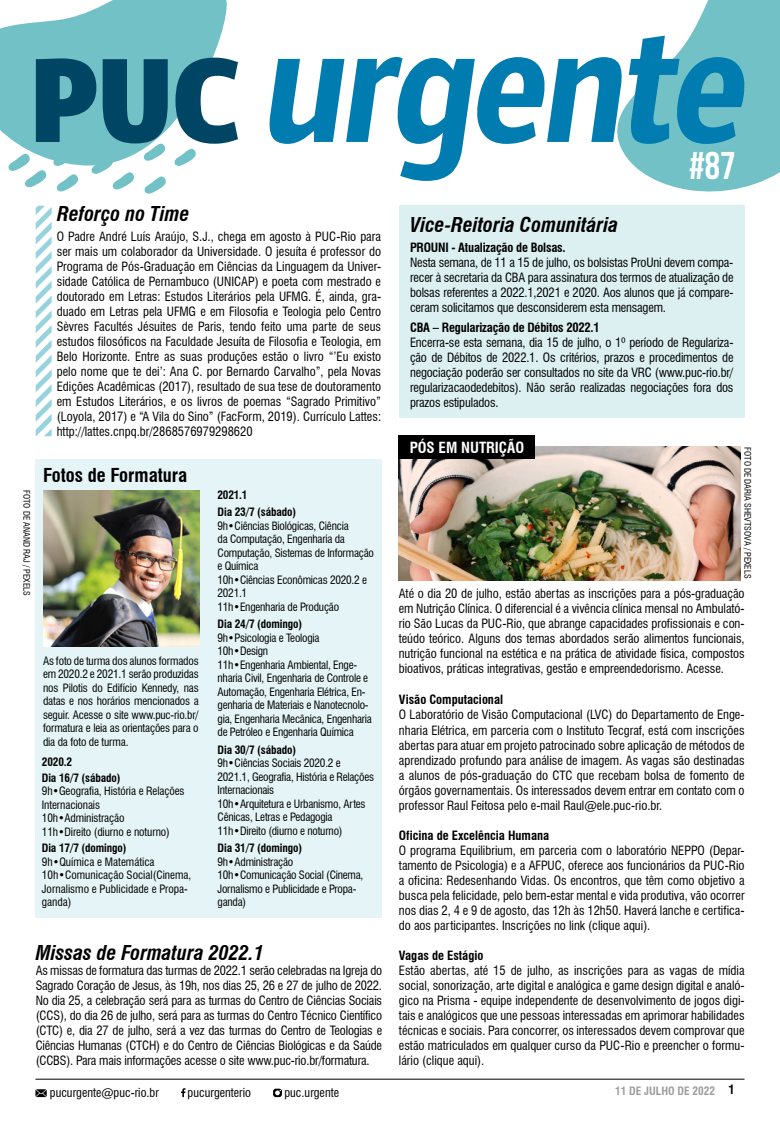
<style>
.page{position:relative;width:780px;height:1134px;background:#fff}
.page>*{position:absolute;margin:0;border:0;box-sizing:border-box;transform-origin:0 0}
.t1{font:38.62px "Bebas Neue";color:#fff}
.t2{font:italic 700 condensed 20px "Swiss 721 BT";color:#000}
.t3{font:700 condensed 18.75px "Swiss 721 BT";color:#000}
.t4{font:700 condensed 15px "Swiss 721 BT";color:#fff}
.t5{font:condensed 12.5px/15px "Swiss 721 BT";letter-spacing:-.005em;color:#000;text-align:justify}
.t6{font:700 condensed 12.5px "Swiss 721 BT";color:#000}
.t7{font:condensed 12.12px "Swiss 721 BT";color:#000}
.t8{font:condensed 11.25px/13.5px "Swiss 721 BT";letter-spacing:-.02em;color:#000}
.t9{font:700 condensed 11.25px/16.2px "Swiss 721 BT";letter-spacing:-.01em;color:#000}
.t10{font:condensed 11.25px/13.5px "Swiss 721 BT";color:#000}
.t11{font:700 condensed 11.25px "Swiss 721 BT";color:#9d9d9c}
.t12{font:condensed 8.75px "Swiss 721 BT";color:#000}
</style>
<div class="page">
<hr style="left:35px;top:1079px;width:709px;height:1px;background:#000">
<svg style="left:181px;top:1088px;width:4px;height:9px"></svg>
<svg style="left:273px;top:1089px;width:9px;height:8px"></svg>
<svg style="left:35px;top:1089px;width:12px;height:8px"></svg>
<img style="left:399px;top:447px;width:341px;height:133px">
<svg style="left:0;top:0;width:227px;height:137px;fill:#72c1c7"></svg>
<svg style="left:8px;top:58px;width:160px;height:136px"></svg>
<svg style="left:174px;top:58px;width:64px;height:108px"></svg>
<svg style="left:269px;top:0;width:511px;height:192px"></svg>
<div style="left:399px;top:436px;width:136px;height:23px;background:#000"></div>
<div style="left:399px;top:206px;width:345px;height:212px;background:#dceff1"></div>
<svg style="left:36px;top:206px;width:16px;height:230px"></svg>
<div style="left:36px;top:459px;width:346px;height:459px;background:#e5f4f6"></div>
<img style="left:44px;top:490px;width:155px;height:156px">
<h2 class="t2" style="left:57px;top:202px;width:134px">Reforço no Time</h2>
<p class="t5" style="left:57px;top:229px;width:326px">O Padre André Luís Araújo, S.J., chega em agosto à PUC-Rio para ser mais um colaborador da Universidade. O jesuíta é professor do Programa de Pós-Graduação em Ciências da Linguagem da Univer&shy;sidade Católica de Pernambuco (UNICAP) e poeta com mestrado e doutorado em Letras: Estudos Literários pela UFMG. É, ainda, gra&shy;duado em Letras pela UFMG e em Filosofia e Teologia pelo Centro Sèvres Facultés Jésuites de Paris, tendo feito uma parte de seus estudos filosóficos na Faculdade Jesuíta de Filosofia e Teologia, em Belo Horizonte. Entre as suas produções estão o livro “’Eu existo pelo nome que te dei’: Ana C. por Bernardo Carvalho”, pela Novas Edições Acadêmicas (2017), resultado de sua tese de doutoramento em Estudos Literários, e os livros de poemas “Sagrado Primitivo” (Loyola, 2017) e “A Vila do Sino” (FacForm, 2019). Currículo Lattes: http://lattes.cnpq.br/2868576979298620</p>
<p class="t12" style="left:32px;top:490px;width:107px;rotate:90deg">FOTO DE ANAND RAJ / PEXELS</p>
<h3 class="t3" style="left:43px;top:464px;width:146px">Fotos de Formatura</h3>
<p class="t8" style="left:43px;top:654px;width:157px;text-align:justify">As foto de turma dos alunos formados em 2020.2 e 2021.1 serão produzidas nos Pilotis do Edifício Kennedy, nas datas e nos horários mencionados a seguir. Acesse o site www.puc-rio.br/ formatura e leia as orientações para o dia da foto de turma.</p>
<p class="t9" style="left:42px;top:753px;width:80px">2020.2<br>Dia 16/7 (sábado)</p>
<p class="t8" style="left:42px;top:784px;width:144px">9h•Geografia, História e Relações<br>Internacionais<br>10h•Administração<br>11h•Direito (diurno e noturno)</p>
<p class="t9" style="left:42px;top:840px;width:86px">Dia 17/7 (domingo)</p>
<p class="t10" style="left:42px;top:855px;width:151px">9h•Química e Matemática<br>10h•Comunicação Social(Cinema,<br>Jornalismo e Publicidade e Propa&shy;ganda)</p>
<p class="t9" style="left:217px;top:486px;width:80px;line-height:17.5px">2021.1<br>Dia 23/7 (sábado)</p>
<p class="t8" style="left:217px;top:519px;width:158px">9h•Ciências Biológicas, Ciência<br>da Computação, Engenharia da<br>Computação, Sistemas de Informação e Química<br>10h•Ciências Econômicas 2020.2 e<br>2021.1<br>11h•Engenharia de Produção</p>
<p class="t9" style="left:217px;top:616px;width:86px">Dia 24/7 (domingo)</p>
<p class="t8" style="left:217px;top:631px;width:156px">9h•Psicologia e Teologia<br>10h•Design<br>11h•Engenharia Ambiental, Enge&shy;nharia Civil, Engenharia de Controle e<br>Automação, Engenharia Elétrica, En&shy;genharia de Materiais e Nanotecnolo&shy;gia, Engenharia Mecânica, Engenharia de Petróleo e Engenharia Química</p>
<p class="t9" style="left:217px;top:741px;width:80px">Dia 30/7 (sábado)</p>
<p class="t8" style="left:217px;top:756px;width:158px">9h•Ciências Sociais 2020.2 e<br>2021.1, Geografia, História e Relações<br>Internacionais<br>10h•Arquitetura e Urbanismo, Artes<br>Cênicas, Letras e Pedagogia<br>11h•Direito (diurno e noturno)</p>
<p class="t9" style="left:217px;top:840px;width:86px">Dia 31/7 (domingo)</p>
<p class="t8" style="left:217px;top:855px;width:147px">9h•Administração<br>10h•Comunicação Social (Cinema,<br>Jornalismo e Publicidade e Propa&shy;ganda)</p>
<h2 class="t2" style="left:36px;top:940px;width:230px">Missas de Formatura 2022.1</h2>
<p class="t5" style="left:36px;top:962px;width:348px">As missas de formatura das turmas de 2022.1 serão celebradas na Igreja do Sagrado Coração de Jesus, às 19h, nos dias 25, 26 e 27 de julho de 2022.<br>No dia 25, a celebração será para as turmas do Centro de Ciências Sociais (CCS), do dia 26 de julho, será para as turmas do Centro Técnico Científico (CTC) e, dia 27 de julho, será a vez das turmas do Centro de Teologias e Ciências Humanas (CTCH) e do Centro de Ciências Biológicas e da Saúde (CCBS). Para mais informações acesse o site www.puc-rio.br/formatura.</p>
<h1 class="t1" style="left:689px;top:144px;width:48px">#87</h1>
<h2 class="t2" style="left:410px;top:213px;width:210px">Vice-Reitoria Comunitária</h2>
<p class="t6" style="left:410px;top:240px;width:157px">PROUNI - Atualização de Bolsas.</p>
<p class="t5" style="left:410px;top:255px;width:325px">Nesta semana, de 11 a 15 de julho, os bolsistas ProUni devem compa&shy;recer à secretaria da CBA para assinatura dos termos de atualização de bolsas referentes a 2022.1,2021 e 2020. Aos alunos que já compare&shy;ceram solicitamos que desconsiderem esta mensagem.</p>
<p class="t6" style="left:410px;top:320px;width:191px">CBA – Regularização de Débitos 2022.1</p>
<p class="t5" style="left:410px;top:335px;width:325px">Encerra-se esta semana, dia 15 de julho, o 1º período de Regulariza&shy;ção de Débitos de 2022.1. Os critérios, prazos e procedimentos de negociação poderão ser consultados no site da VRC (www.puc-rio.br/ regularizacaodedebitos). Não serão realizadas negociações fora dos prazos estipulados.</p>
<p class="t4" style="left:409px;top:439px;width:116px">PÓS EM NUTRIÇÃO</p>
<p class="t12" style="left:753px;top:447px;width:133px;rotate:90deg">FOTO DE DARIA SHEVTSOVA / PEXELS</p>
<p class="t5" style="left:399px;top:586px;width:347px">Até o dia 20 de julho, estão abertas as inscrições para a pós-graduação em Nutrição Clínica. O diferencial é a vivência clínica mensal no Ambulató&shy;rio São Lucas da PUC-Rio, que abrange capacidades profissionais e con&shy;teúdo teórico. Alguns dos temas abordados serão alimentos funcionais, nutrição funcional na estética e na prática de atividade física, compostos bioativos, práticas integrativas, gestão e empreendedorismo. Acesse.</p>
<p class="t6" style="left:399px;top:692px;width:106px">Visão Computacional</p>
<p class="t5" style="left:399px;top:707px;width:347px">O Laboratório de Visão Computacional (LVC) do Departamento de Enge&shy;nharia Elétrica, em parceria com o Instituto Tecgraf, está com inscrições abertas para atuar em projeto patrocinado sobre aplicação de métodos de aprendizado profundo para análise de imagem. As vagas são destinadas a alunos de pós-graduação do CTC que recebam bolsa de fomento de órgãos governamentais. Os interessados devem entrar em contato com o professor Raul Feitosa pelo e-mail Raul@ele.puc-rio.br.</p>
<p class="t6" style="left:399px;top:827px;width:152px">Oficina de Excelência Humana</p>
<p class="t5" style="left:399px;top:842px;width:347px">O programa Equilibrium, em parceria com o laboratório NEPPO (Depar&shy;tamento de Psicologia) e a AFPUC, oferece aos funcionários da PUC-Rio a oficina: Redesenhando Vidas. Os encontros, que têm como objetivo a busca pela felicidade, pelo bem-estar mental e vida produtiva, vão ocorrer nos dias 2, 4 e 9 de agosto, das 12h às 12h50. Haverá lanche e certifica&shy;do aos participantes. Inscrições no link (clique aqui).</p>
<p class="t6" style="left:399px;top:947px;width:86px">Vagas de Estágio</p>
<p class="t5" style="left:399px;top:962px;width:347px">Estão abertas, até 15 de julho, as inscrições para as vagas de mídia social, sonorização, arte digital e analógica e game design digital e analó&shy;gico na Prisma - equipe independente de desenvolvimento de jogos digi&shy;tais e analógicos que une pessoas interessadas em aprimorar habilidades técnicas e sociais. Para concorrer, os interessados devem comprovar que estão matriculados em qualquer curso da PUC-Rio e preencher o formu&shy;lário (clique aqui).</p>
<p class="t7" style="left:50px;top:1085px;width:111px">pucurgente@puc-rio.br</p>
<p class="t7" style="left:188px;top:1085px;width:65px">pucurgenterio</p>
<p class="t7" style="left:284px;top:1085px;width:56px">puc.urgente</p>
<p class="t6" style="left:728px;top:1082px;width:8px">1</p>
<p class="t11" style="left:615px;top:1084px;width:101px">11 DE JULHO DE 2022</p>
</div>
